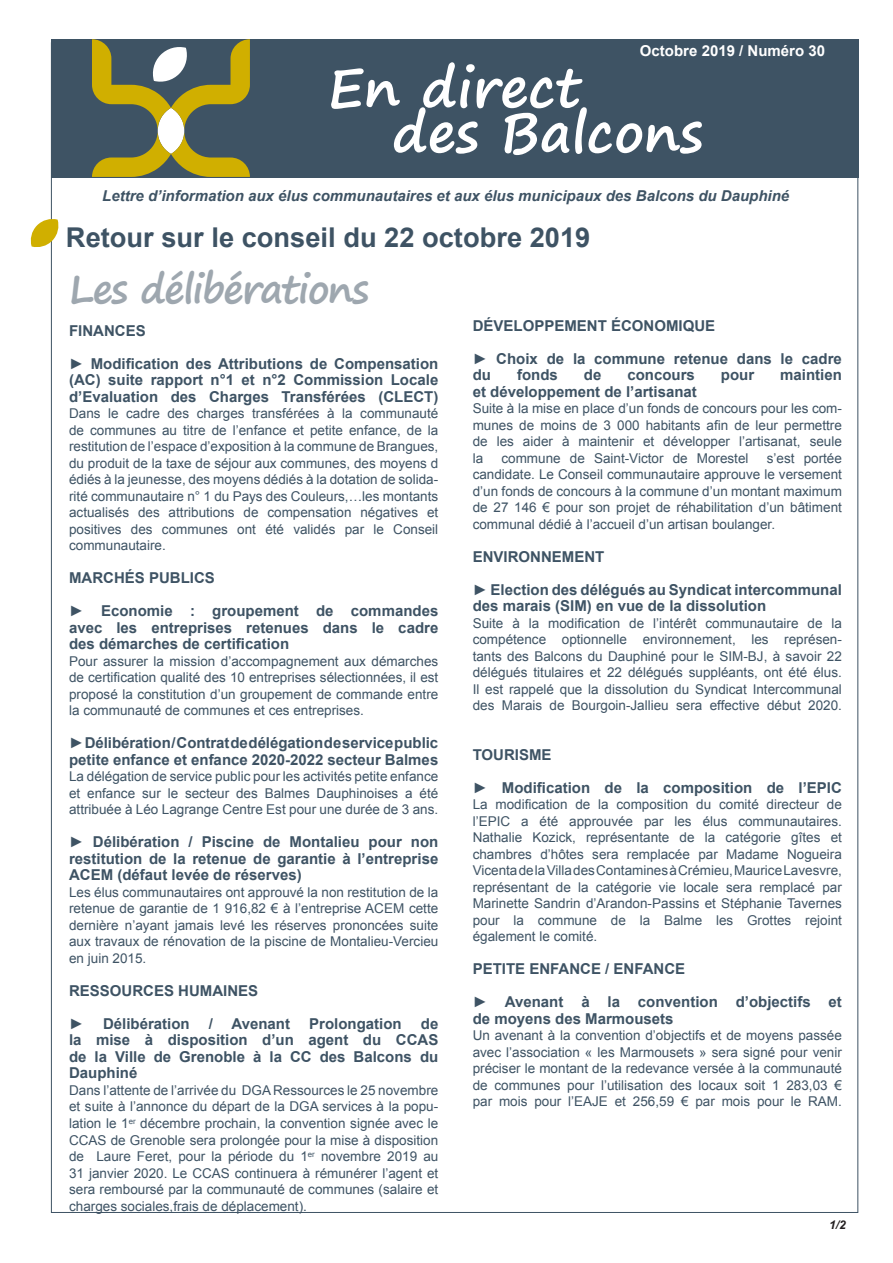
<style>
.page{position:relative;width:893px;height:1263px;background:#fff}
.page>*{position:absolute;margin:0;border:0;box-sizing:border-box;transform-origin:0 0}
.t1{font:700 54px "Segoe Print";color:#fff}
.t2{font:700 39px "Segoe Print";letter-spacing:-.04em;color:#9ea7af}
.t3{font:700 27.3px "Arial";color:#3e5364}
.t4{font:700 15px/16.5px "Arial";color:#3e5364}
.t5{font:italic 700 15px "Arial";color:#3e5364}
.t6{font:700 15px "Arial";color:#fff}
.t7{font:13.5px/16.5px "Arial";color:#3e5364}
.t8{font:italic 700 12px "Arial";color:#231f20}
</style>
<div class="page">
<div style="left:51px;top:39px;width:807px;height:138px;background:#3e5364"></div>
<svg style="left:92px;top:39px;width:158px;height:138px"></svg>
<svg style="left:30px;top:218px;width:29px;height:30px"></svg>
<p class="t6" style="left:640px;top:40px;width:187px">Octobre 2019 / Numéro 30</p>
<p class="t1" style="left:327px;top:38px;width:255px">En direct</p>
<p class="t1" style="left:392px;top:83px;width:312px">des Balcons</p>
<p class="t5" style="left:102px;top:186px;width:688px">Lettre d’information aux élus communautaires et aux élus municipaux des Balcons du Dauphiné</p>
<p class="t3" style="left:66px;top:219px;width:526px">Retour sur le conseil du 22 octobre 2019</p>
<p class="t2" style="left:69px;top:253px;width:301px">Les délibérations</p>
<p class="t4" style="left:69px;top:323px;width:78px">FINANCES</p>
<p class="t4" style="left:69px;top:356px;width:371px;text-align:justify">► Modification des Attributions de Compensation (AC) suite rapport n°1 et n°2 Commission Locale d’Evaluation des Charges Transférées (CLECT)</p>
<p class="t7" style="left:69px;top:406px;width:371px">Dans le cadre des charges transférées à la communauté de communes au titre de l’enfance et petite enfance, de la</p>
<p class="t7" style="left:69px;top:439px;width:371px">restitution de l’espace d’exposition à la commune de Brangues, du produit de la taxe de séjour aux communes, des moyens d</p>
<p class="t7" style="left:69px;top:472px;width:371px">édiés à la jeunesse, des moyens dédiés à la dotation de solida&shy;rité communautaire n° 1 du Pays des Couleurs,…les montants</p>
<p class="t7" style="left:69px;top:505px;width:371px">actualisés des attributions de compensation négatives et</p>
<p class="t7" style="left:69px;top:521px;width:371px">positives des communes ont été validés par le Conseil</p>
<p class="t7" style="left:69px;top:538px;width:98px">communautaire.</p>
<p class="t4" style="left:69px;top:570px;width:147px">MARCHÉS PUBLICS</p>
<p class="t4" style="left:69px;top:603px;width:371px">► Economie : groupement de commandes</p>
<p class="t4" style="left:69px;top:620px;width:371px">avec les entreprises retenues dans le cadre</p>
<p class="t4" style="left:69px;top:636px;width:222px">des démarches de certification</p>
<p class="t7" style="left:69px;top:653px;width:371px;text-align:justify">Pour assurer la mission d’accompagnement aux démarches de certification qualité des 10 entreprises sélectionnées, il est proposé la constitution d’un groupement de commande entre la communauté de communes et ces entreprises.</p>
<p class="t4" style="left:69px;top:735px;width:371px">► Délibération / Contrat de délégation de service public petite enfance et enfance 2020-2022 secteur Balmes</p>
<p class="t7" style="left:69px;top:769px;width:371px">La délégation de service public pour les activités petite enfance</p>
<p class="t7" style="left:69px;top:785px;width:371px">et enfance sur le secteur des Balmes Dauphinoises a été</p>
<p class="t7" style="left:69px;top:802px;width:371px">attribuée à Léo Lagrange Centre Est pour une durée de 3 ans.</p>
<p class="t4" style="left:69px;top:834px;width:371px">► Délibération / Piscine de Montalieu pour non restitution de la retenue de garantie à l’entreprise</p>
<p class="t4" style="left:69px;top:867px;width:234px">ACEM (défaut levée de réserves)</p>
<p class="t7" style="left:69px;top:884px;width:371px">Les élus communautaires ont approuvé la non restitution de la</p>
<p class="t7" style="left:69px;top:901px;width:371px">retenue de garantie de 1 916,82 € à l’entreprise ACEM cette</p>
<p class="t7" style="left:69px;top:917px;width:371px">dernière n’ayant jamais levé les réserves prononcées suite</p>
<p class="t7" style="left:69px;top:934px;width:371px">aux travaux de rénovation de la piscine de Montalieu-Vercieu</p>
<p class="t7" style="left:69px;top:950px;width:79px">en juin 2015.</p>
<p class="t4" style="left:69px;top:983px;width:191px">RESSOURCES HUMAINES</p>
<p class="t4" style="left:69px;top:1016px;width:16px">►</p>
<p class="t4" style="left:103px;top:1016px;width:88px">Délibération</p>
<p class="t4" style="left:209px;top:1016px;width:83px">/ Avenant</p>
<p class="t4" style="left:309px;top:1016px;width:94px">Prolongation</p>
<p class="t4" style="left:421px;top:1016px;width:19px">de</p>
<p class="t4" style="left:69px;top:1032px;width:371px">la mise à disposition d’un agent du CCAS</p>
<p class="t4" style="left:69px;top:1049px;width:371px">de la Ville de Grenoble à la CC des Balcons du</p>
<p class="t4" style="left:69px;top:1065px;width:70px">Dauphiné</p>
<p class="t7" style="left:69px;top:1082px;width:371px;text-align:justify">Dans l’attente de l’arrivée du DGA Ressources le 25 novembre et suite à l’annonce du départ de la DGA services à la popu&shy;lation le 1<sup>er</sup> décembre prochain, la convention signée avec le CCAS de Grenoble sera prolongée pour la mise à disposition de Laure Feret, pour la période du 1<sup>er</sup> novembre 2019 au 31 janvier 2020. Le CCAS continuera à rémunérer l’agent et sera remboursé par la communauté de communes (salaire et</p>
<p class="t7" style="left:69px;top:1198px;width:239px">charges sociales,frais de déplacement).</p>
<p class="t4" style="left:473px;top:318px;width:244px">DÉVELOPPEMENT ÉCONOMIQUE</p>
<p class="t4" style="left:473px;top:351px;width:371px">► Choix de la commune retenue dans le cadre</p>
<p class="t4" style="left:473px;top:367px;width:20px">du</p>
<p class="t4" style="left:517px;top:367px;width:42px">fonds</p>
<p class="t4" style="left:584px;top:367px;width:19px">de</p>
<p class="t4" style="left:627px;top:367px;width:69px">concours</p>
<p class="t4" style="left:721px;top:367px;width:35px">pour</p>
<p class="t4" style="left:780px;top:367px;width:63px">maintien</p>
<p class="t4" style="left:473px;top:384px;width:226px">et développement de l’artisanat</p>
<p class="t7" style="left:473px;top:400px;width:371px">Suite à la mise en place d’un fonds de concours pour les com&shy;munes de moins de 3 000 habitants afin de leur permettre</p>
<p class="t7" style="left:473px;top:433px;width:371px">de les aider à maintenir et développer l’artisanat, seule la</p>
<p class="t7" style="left:501px;top:450px;width:249px">commune de Saint-Victor de Morestel</p>
<p class="t7" style="left:767px;top:450px;width:77px">s’est portée</p>
<p class="t7" style="left:473px;top:466px;width:371px">candidate. Le Conseil communautaire approuve le versement</p>
<p class="t7" style="left:473px;top:483px;width:371px">d’un fonds de concours à la commune d’un montant maximum</p>
<p class="t7" style="left:473px;top:499px;width:371px">de 27 146 € pour son projet de réhabilitation d’un bâtiment</p>
<p class="t7" style="left:473px;top:516px;width:304px">communal dédié à l’accueil d’un artisan boulanger.</p>
<p class="t4" style="left:473px;top:549px;width:133px">ENVIRONNEMENT</p>
<p class="t4" style="left:473px;top:582px;width:371px">► Election des délégués au Syndicat intercommunal</p>
<p class="t4" style="left:473px;top:598px;width:295px">des marais (SIM) en vue de la dissolution</p>
<p class="t7" style="left:473px;top:615px;width:371px;text-align:justify">Suite à la modification de l’intérêt communautaire de la compétence optionnelle environnement, les représen&shy;tants des Balcons du Dauphiné pour le SIM-BJ, à savoir 22</p>
<p class="t7" style="left:473px;top:664px;width:371px">délégués titulaires et 22 délégués suppléants, ont été élus.</p>
<p class="t7" style="left:473px;top:681px;width:371px">Il est rappelé que la dissolution du Syndicat Intercommunal des Marais de Bourgoin-Jallieu sera effective début 2020.</p>
<p class="t4" style="left:473px;top:747px;width:80px">TOURISME</p>
<p class="t4" style="left:473px;top:780px;width:371px">► Modification de la composition de l’EPIC</p>
<p class="t7" style="left:473px;top:796px;width:371px">La modification de la composition du comité directeur de l’EPIC a été approuvée par les élus communautaires.</p>
<p class="t7" style="left:473px;top:829px;width:371px">Nathalie Kozick, représentante de la catégorie gîtes et chambres d’hôtes sera remplacée par Madame Nogueira</p>
<p class="t7" style="left:473px;top:862px;width:371px">Vicenta de la Villa des Contamines à Crémieu, Maurice Lavesvre,</p>
<p class="t7" style="left:473px;top:879px;width:371px">représentant de la catégorie vie locale sera remplacé par</p>
<p class="t7" style="left:473px;top:895px;width:371px">Marinette Sandrin d’Arandon-Passins et Stéphanie Tavernes</p>
<p class="t7" style="left:473px;top:912px;width:371px">pour la commune de la Balme les Grottes rejoint</p>
<p class="t7" style="left:473px;top:928px;width:126px">également le comité.</p>
<p class="t4" style="left:473px;top:961px;width:214px">PETITE ENFANCE / ENFANCE</p>
<p class="t4" style="left:473px;top:994px;width:371px">► Avenant à la convention d’objectifs et</p>
<p class="t4" style="left:473px;top:1011px;width:202px">de moyens des Marmousets</p>
<p class="t7" style="left:473px;top:1027px;width:371px;text-align:justify">Un avenant à la convention d’objectifs et de moyens passée avec l’association « les Marmousets » sera signé pour venir préciser le montant de la redevance versée à la communauté</p>
<p class="t7" style="left:473px;top:1077px;width:371px">de communes pour l’utilisation des locaux soit 1 283,03 €</p>
<p class="t7" style="left:473px;top:1093px;width:371px">par mois pour l’EAJE et 256,59 € par mois pour le RAM.</p>
<p class="t8" style="left:829px;top:1216px;width:18px">1/2</p>
</div>
